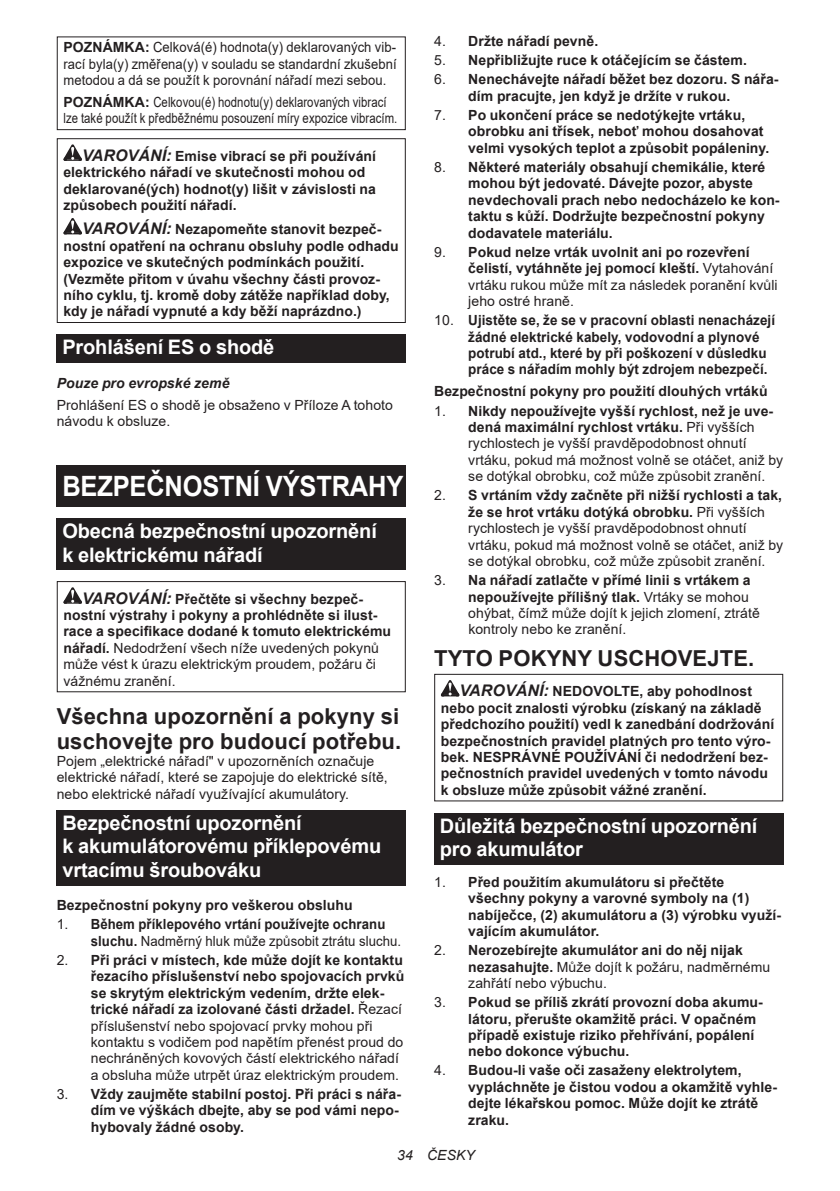
<style>
.page{position:relative;width:840px;height:1191px;background:#fff}
.page>*{position:absolute;margin:0;border:0;box-sizing:border-box;transform-origin:0 0}
.t1{font:700 28px "Arial";letter-spacing:-.01em;color:#fff;scale:.91 1}
.t2{font:700 22px/25.8px "Arial";letter-spacing:.005em;color:#231f20}
.t3{font:700 20px/23.4px "Arial";letter-spacing:-.01em;color:#fff}
.t4{font:700 14px/16.4px "Arial";letter-spacing:.005em;color:#231f20}
.t5{font:14px/16.4px "Arial";letter-spacing:.005em;color:#231f20}
.t6{font:700 14px/16.4px "Arial";letter-spacing:.005em;color:#231f20;scale:.96 1}
.t7{font:14px/16.4px "Arial";letter-spacing:.005em;color:#231f20;text-align:justify;scale:.93 1}
.t8{font:14px/16.4px "Arial";letter-spacing:.005em;color:#231f20;scale:.81 1}
.t9{font:700 14px/16.4px "Arial";letter-spacing:.005em;color:#231f20;scale:.94 1}
.t10{font:italic 700 14px "Arial";letter-spacing:.005em;color:#231f20}
.t11{font:italic 14px "Arial";letter-spacing:.005em;color:#231f20}
.s1{font-weight:700}
.s2{font-style:italic;font-size:16px}
.s3{font-weight:400}
</style>
<div class="page">
<div style="left:57px;top:36px;width:348px;height:94px;border:1px solid #231f20"></div>
<svg style="left:63px;top:144px;width:19px;height:17px"></svg>
<svg style="left:63px;top:218px;width:19px;height:16px"></svg>
<div style="left:57px;top:138px;width:348px;height:185px;border:1px solid #231f20"></div>
<div style="left:57px;top:334px;width:348px;height:29px;background:#231f20"></div>
<div style="left:57px;top:466px;width:348px;height:41px;background:#231f20"></div>
<div style="left:57px;top:518px;width:348px;height:52px;background:#231f20"></div>
<svg style="left:63px;top:587px;width:19px;height:16px"></svg>
<div style="left:57px;top:581px;width:348px;height:111px;border:1px solid #231f20"></div>
<div style="left:57px;top:810px;width:348px;height:75px;background:#231f20"></div>
<svg style="left:440px;top:680px;width:19px;height:16px"></svg>
<div style="left:434px;top:674px;width:348px;height:127px;border:1px solid #231f20"></div>
<div style="left:434px;top:812px;width:348px;height:52px;background:#231f20"></div>
<p class="t7" style="left:63px;top:39px;width:359px"><span class="s1">POZNÁMKA:</span> Celková(é) hodnota(y) deklarovaných vib&shy;rací byla(y) změřena(y) v souladu se standardní zkušební metodou a dá se použít k porovnání nářadí mezi sebou.</p>
<p class="t8" style="left:63px;top:94px;width:413px"><span class="s1">POZNÁMKA:</span> Celkovou(é) hodnotu(y) deklarovaných vibrací lze také použít k předběžnému posouzení míry expozice vibracím.</p>
<p class="t4" style="left:63px;top:148px;width:314px;text-indent:19px"><span class="s2">VAROVÁNÍ:</span> Emise vibrací se při používání elektrického nářadí ve skutečnosti mohou od deklarované(ých) hodnot(y) lišit v závislosti na způsobech použití nářadí.</p>
<p class="t4" style="left:63px;top:221px;width:336px;text-indent:19px"><span class="s2">VAROVÁNÍ:</span> Nezapomeňte stanovit bezpeč&shy;nostní opatření na ochranu obsluhy podle odhadu expozice ve skutečných podmínkách použití. (Vezměte přitom v úvahu všechny části provoz&shy;ního cyklu, tj. kromě doby zátěže například doby, kdy je nářadí vypnuté a kdy běží naprázdno.)</p>
<h3 class="t3" style="left:62px;top:336px;width:213px">Prohlášení ES o shodě</h3>
<p class="t10" style="left:57px;top:373px;width:174px">Pouze pro evropské země</p>
<p class="t5" style="left:57px;top:396px;width:337px">Prohlášení ES o shodě je obsaženo v Příloze A tohoto návodu k obsluze.</p>
<h1 class="t1" style="left:62px;top:466px;width:376px">BEZPEČNOSTNÍ VÝSTRAHY</h1>
<h3 class="t3" style="left:62px;top:520px;width:316px">Obecná bezpečnostní upozornění k elektrickému nářadí</h3>
<p class="t4" style="left:63px;top:591px;width:329px;text-indent:19px"><span class="s2">VAROVÁNÍ:</span> Přečtěte si všechny bezpeč&shy;nostní výstrahy i pokyny a prohlédněte si ilust&shy;race a specifikace dodané k tomuto elektrickému nářadí. <span class="s3">Nedodržení všech níže uvedených pokynů může vést k úrazu elektrickým proudem, požáru či vážnému zranění.</span></p>
<h2 class="t2" style="left:57px;top:703px;width:346px">Všechna upozornění a pokyny si uschovejte pro budoucí potřebu.</h2>
<p class="t5" style="left:57px;top:752px;width:332px">Pojem „elektrické nářadí" v upozorněních označuje elektrické nářadí, které se zapojuje do elektrické sítě, nebo elektrické nářadí využívající akumulátory.</p>
<h3 class="t3" style="left:62px;top:811px;width:320px">Bezpečnostní upozornění<br>k akumulátorovému příklepovému vrtacímu šroubováku</h3>
<p class="t4" style="left:57px;top:897px;width:297px">Bezpečnostní pokyny pro veškerou obsluhu</p>
<p class="t9" style="left:91px;top:916px;width:331px;text-indent:-34px"><span class="s3">1.</span> Během příklepového vrtání používejte ochranu sluchu. <span class="s3">Nadměrný hluk může způsobit ztrátu sluchu.</span></p>
<p class="t5" style="left:91px;top:951px;width:315px;text-indent:-34px">2. <span class="s1">Při práci v místech, kde může dojít ke kontaktu řezacího příslušenství nebo spojovacích prvků se skrytým elektrickým vedením, držte elek&shy;trické nářadí za izolované části držadel.</span> Řezací příslušenství nebo spojovací prvky mohou při kontaktu s vodičem pod napětím přenést proud do nechráněných kovových částí elektrického nářadí a obsluha může utrpět úraz elektrickým proudem.</p>
<p class="t4" style="left:91px;top:1086px;width:311px;text-indent:-34px"><span class="s3">3.</span> Vždy zaujměte stabilní postoj. Při práci s nářa&shy;dím ve výškách dbejte, aby se pod vámi nepo&shy;hybovaly žádné osoby.</p>
<p class="t4" style="left:434px;top:33px;width:165px"><span class="s3">4.</span> Držte nářadí pevně.</p>
<p class="t4" style="left:434px;top:52px;width:314px"><span class="s3">5.</span> Nepřibližujte ruce k otáčejícím se částem.</p>
<p class="t4" style="left:468px;top:71px;width:311px;text-indent:-34px"><span class="s3">6.</span> Nenechávejte nářadí běžet bez dozoru. S nářa&shy;dím pracujte, jen když je držíte v rukou.</p>
<p class="t4" style="left:468px;top:107px;width:302px;text-indent:-34px"><span class="s3">7.</span> Po ukončení práce se nedotýkejte vrtáku, obrobku ani třísek, neboť mohou dosahovat velmi vysokých teplot a způsobit popáleniny.</p>
<p class="t4" style="left:468px;top:159px;width:312px;text-indent:-34px"><span class="s3">8.</span> Některé materiály obsahují chemikálie, které mohou být jedovaté. Dávejte pozor, abyste nevdechovali prach nebo nedocházelo ke kon&shy;taktu s kůží. Dodržujte bezpečnostní pokyny dodavatele materiálu.</p>
<p class="t4" style="left:468px;top:244px;width:311px;text-indent:-34px"><span class="s3">9.</span> Pokud nelze vrták uvolnit ani po rozevření čelistí, vytáhněte jej pomocí kleští. <span class="s3">Vytahování vrtáku rukou může mít za následek poranění kvůli jeho ostré hraně.</span></p>
<p class="t6" style="left:468px;top:312px;width:321px;text-indent:-34px"><span class="s3">10.</span> Ujistěte se, že se v pracovní oblasti nenacházejí žádné elektrické kabely, vodovodní a plynové potrubí atd., které by při poškození v důsledku práce s nářadím mohly být zdrojem nebezpečí.</p>
<p class="t4" style="left:434px;top:383px;width:335px">Bezpečnostní pokyny pro použití dlouhých vrtáků</p>
<p class="t5" style="left:468px;top:402px;width:316px;text-indent:-34px">1. <span class="s1">Nikdy nepoužívejte vyšší rychlost, než je uve&shy;dená maximální rychlost vrtáku.</span> Při vyšších rychlostech je vyšší pravděpodobnost ohnutí vrtáku, pokud má možnost volně se otáčet, aniž by se dotýkal obrobku, což může způsobit zranění.</p>
<p class="t5" style="left:468px;top:487px;width:316px;text-indent:-34px">2. <span class="s1">S vrtáním vždy začněte při nižší rychlosti a tak, že se hrot vrtáku dotýká obrobku.</span> Při vyšších rychlostech je vyšší pravděpodobnost ohnutí vrtáku, pokud má možnost volně se otáčet, aniž by se dotýkal obrobku, což může způsobit zranění.</p>
<p class="t5" style="left:468px;top:572px;width:293px;text-indent:-34px">3. <span class="s1">Na nářadí zatlačte v přímé linii s vrtákem a nepoužívejte přílišný tlak.</span> Vrtáky se mohou ohýbat, čímž může dojít k jejich zlomení, ztrátě kontroly nebo ke zranění.</p>
<h2 class="t2" style="left:434px;top:645px;width:321px">TYTO POKYNY USCHOVEJTE.</h2>
<p class="t4" style="left:440px;top:683px;width:335px;text-indent:19px"><span class="s2">VAROVÁNÍ:</span> NEDOVOLTE, aby pohodlnost nebo pocit znalosti výrobku (získaný na základě předchozího použití) vedl k zanedbání dodržování bezpečnostních pravidel platných pro tento výro&shy;bek. NESPRÁVNÉ POUŽÍVÁNÍ či nedodržení bez&shy;pečnostních pravidel uvedených v tomto návodu k obsluze může způsobit vážné zranění.</p>
<h3 class="t3" style="left:439px;top:814px;width:319px">Důležitá bezpečnostní upozornění pro akumulátor</h3>
<p class="t4" style="left:468px;top:873px;width:314px;text-indent:-34px"><span class="s3">1.</span> Před použitím akumulátoru si přečtěte všechny pokyny a varovné symboly na (1) nabíječce, (2) akumulátoru a (3) výrobku využí&shy;vajícím akumulátor.</p>
<p class="t5" style="left:468px;top:942px;width:303px;text-indent:-34px">2. <span class="s1">Nerozebírejte akumulátor ani do něj nijak nezasahujte.</span> Může dojít k požáru, nadměrnému zahřátí nebo výbuchu.</p>
<p class="t4" style="left:468px;top:994px;width:296px;text-indent:-34px"><span class="s3">3.</span> Pokud se příliš zkrátí provozní doba akumu&shy;látoru, přerušte okamžitě práci. V opačném případě existuje riziko přehřívání, popálení nebo dokonce výbuchu.</p>
<p class="t4" style="left:468px;top:1062px;width:310px;text-indent:-34px"><span class="s3">4.</span> Budou-li vaše oči zasaženy elektrolytem, vypláchněte je čistou vodou a okamžitě vyhle&shy;dejte lékařskou pomoc. Může dojít ke ztrátě zraku.</p>
<p class="t11" style="left:397px;top:1146px;width:79px">34 ČESKY</p>
</div>
